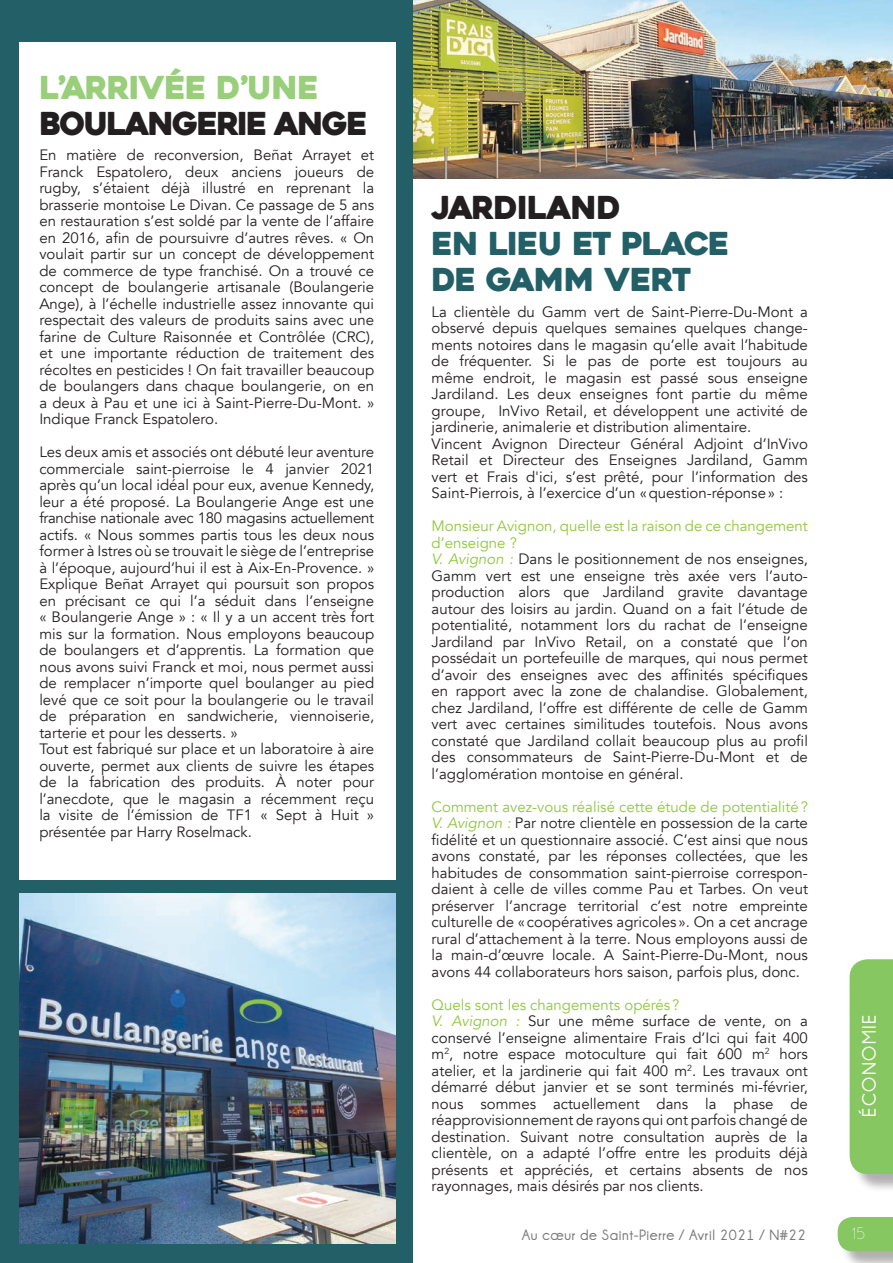
<style>
.page{position:relative;width:893px;height:1263px;background:#fff}
.page>*{position:absolute;margin:0;border:0;box-sizing:border-box;transform-origin:0 0}
.t1{font:31.5px/36px "Heavitas";letter-spacing:-.02em;color:#225f67}
.t2{font:31.5px "Heavitas";letter-spacing:-.06em;color:#231f20}
.t3{font:31.5px "Heavitas";letter-spacing:-.02em;color:#99ce7a}
.t4{font:31.5px "Heavitas";letter-spacing:-.02em;color:#231f20}
.t5{font:700 19.5px "Champagne&Limousines";letter-spacing:.07em;color:#fff}
.t6{font:100 16.5px "Leaner";color:#fff}
.t7{font:15px/16.5px "Avenir";color:#231f20}
.t8{font:700 15px "Champagne&Limousines";letter-spacing:.04em;color:#231f20}
.s1{color:#91c73e}
.s2{font-style:italic;color:#91c73e}
</style>
<div class="page">
<div style="left:0;top:0;width:412px;height:1263px;background:linear-gradient(to right,#27636b,#28636b)"></div>
<div style="left:840px;top:1219px;width:53px;height:44px;background:#231f20;opacity:.35"></div>
<div style="left:838px;top:1217px;width:55px;height:34px;background:#87c762"></div>
<img style="left:414px;top:0;width:479px;height:178px">
<div style="left:852px;top:961px;width:41px;height:232px;background:#231f20;opacity:.35"></div>
<div style="left:850px;top:959px;width:43px;height:215px;background:#87c762"></div>
<img style="left:19px;top:893px;width:376px;height:351px">
<div style="left:19px;top:43px;width:376px;height:837px;background:#fff"></div>
<h1 class="t3" style="left:39px;top:68px;width:281px">L’ARRIVÉE D’UNE</h1>
<h1 class="t2" style="left:39px;top:104px;width:330px">BOULANGERIE ANGE</h1>
<p class="t7" style="left:39px;top:147px;width:336px;text-align:justify">En matière de reconversion, Beñat Arrayet et Franck Espatolero, deux anciens joueurs de rugby, s’étaient déjà illustré en reprenant la brasserie montoise Le Divan. Ce passage de 5 ans en restauration s’est soldé par la vente de l’affaire en 2016, afin de poursuivre d’autres rêves. « On voulait partir sur un concept de développement de commerce de type franchisé. On a trouvé ce concept de boulangerie artisanale (Boulangerie Ange), à l’échelle industrielle assez innovante qui respectait des valeurs de produits sains avec une farine de Culture Raisonnée et Contrôlée (CRC), et une importante réduction de traitement des récoltes en pesticides ! On fait travailler beaucoup de boulangers dans chaque boulangerie, on en a deux à Pau et une ici à Saint-Pierre-Du-Mont. » Indique Franck Espatolero.</p>
<p class="t7" style="left:39px;top:444px;width:336px">Les deux amis et associés ont débuté leur aventure commerciale saint-pierroise le 4 janvier 2021 après qu’un local idéal pour eux, avenue Kennedy, leur a été proposé. La Boulangerie Ange est une franchise nationale avec 180 magasins actuellement actifs. « Nous sommes partis tous les deux nous former à Istres où se trouvait le siège de l’entreprise à l’époque, aujourd’hui il est à Aix-En-Provence. » Explique Beñat Arrayet qui poursuit son propos en précisant ce qui l’a séduit dans l’enseigne « Boulangerie Ange » : « Il y a un accent très fort mis sur la formation. Nous employons beaucoup de boulangers et d’apprentis. La formation que nous avons suivi Franck et moi, nous permet aussi de remplacer n’importe quel boulanger au pied levé que ce soit pour la boulangerie ou le travail de préparation en sandwicherie, viennoiserie, tarterie et pour les desserts. »<br>Tout est fabriqué sur place et un laboratoire à aire ouverte, permet aux clients de suivre les étapes de la fabrication des produits. À noter pour l’anecdote, que le magasin a récemment reçu la visite de l’émission de TF1 « Sept à Huit » présentée par Harry Roselmack.</p>
<h1 class="t4" style="left:432px;top:188px;width:191px">JARDILAND</h1>
<h1 class="t1" style="left:432px;top:226px;width:300px">EN LIEU ET PLACE<br>DE GAMM VERT</h1>
<p class="t7" style="left:432px;top:304px;width:378px">La clientèle du Gamm vert de Saint-Pierre-Du-Mont a observé depuis quelques semaines quelques change&shy;ments notoires dans le magasin qu’elle avait l’habitude de fréquenter. Si le pas de porte est toujours au même endroit, le magasin est passé sous enseigne Jardiland. Les deux enseignes font partie du même groupe, InVivo Retail, et développent une activité de jardinerie, animalerie et distribution alimentaire.<br>Vincent Avignon Directeur Général Adjoint d’InVivo Retail et Directeur des Enseignes Jardiland, Gamm vert et Frais d'ici, s’est prêté, pour l’information des Saint-Pierrois, à l’exercice d’un «question-réponse» :</p>
<p class="t7" style="left:432px;top:518px;width:378px"><span class="s1">Monsieur Avignon, quelle est la raison de ce changement d’enseigne ?<br></span><span class="s2">V. Avignon :</span> Dans le positionnement de nos enseignes, Gamm vert est une enseigne très axée vers l’auto&shy;production alors que Jardiland gravite davantage autour des loisirs au jardin. Quand on a fait l’étude de potentialité, notamment lors du rachat de l’enseigne Jardiland par InVivo Retail, on a constaté que l’on possédait un portefeuille de marques, qui nous permet d’avoir des enseignes avec des affinités spécifiques en rapport avec la zone de chalandise. Globalement, chez Jardiland, l’offre est différente de celle de Gamm vert avec certaines similitudes toutefois. Nous avons constaté que Jardiland collait beaucoup plus au profil des consommateurs de Saint-Pierre-Du-Mont et de l’agglomération montoise en général.</p>
<p class="t7" style="left:432px;top:799px;width:378px;text-align:justify"><span class="s1">Comment avez-vous réalisé cette étude de potentialité?<br></span><span class="s2">V. Avignon :</span> Par notre clientèle en possession de la carte fidélité et un questionnaire associé. C’est ainsi que nous avons constaté, par les réponses collectées, que les habitudes de consommation saint-pierroise correspon&shy;daient à celle de villes comme Pau et Tarbes. On veut préserver l’ancrage territorial c’est notre empreinte culturelle de « coopératives agricoles ». On a cet ancrage rural d’attachement à la terre. Nous employons aussi de la main-d’œuvre locale. A Saint-Pierre-Du-Mont, nous avons 44 collaborateurs hors saison, parfois plus, donc.</p>
<p class="t7" style="left:432px;top:997px;width:378px"><span class="s1">Quels sont les changements opérés ?<br></span><span class="s2">V. Avignon :</span> Sur une même surface de vente, on a conservé l’enseigne alimentaire Frais d’Ici qui fait 400 m<sup>2</sup>, notre espace motoculture qui fait 600 m<sup>2</sup> hors atelier, et la jardinerie qui fait 400 m<sup>2</sup>. Les travaux ont démarré début janvier et se sont terminés mi-février, nous sommes actuellement dans la phase de réapprovisionnement de rayons qui ont parfois changé de destination. Suivant notre consultation auprès de la clientèle, on a adapté l’offre entre les produits déjà présents et appréciés, et certains absents de nos rayonnages, mais désirés par nos clients.</p>
<p class="t8" style="left:522px;top:1226px;width:286px">Au cœur de Saint-Pierre / Avril 2021 / N#22</p>
<h2 class="t5" style="left:858px;top:1117px;width:103px;rotate:-90deg">ÉCONOMIE</h2>
<p class="t6" style="left:852px;top:1225px;width:15px">15</p>
</div>
